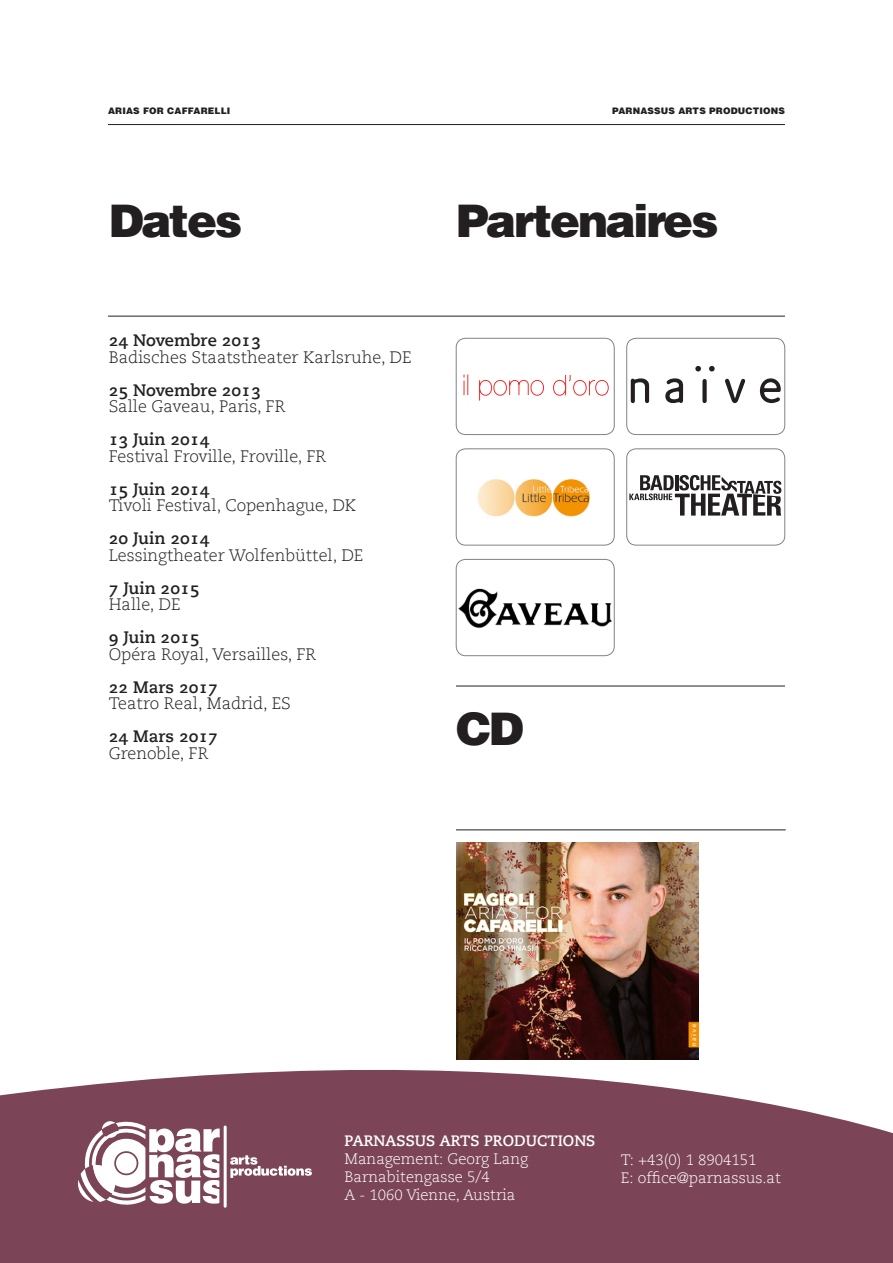
<style>
.page{position:relative;width:893px;height:1263px;background:#fff}
.page>*{position:absolute;margin:0;border:0;box-sizing:border-box;transform-origin:0 0}
.t1{font:900 45px "Helvetica";letter-spacing:-.05em;color:#231f20}
.t2{font:300 16.5px "PMN Caecilia";color:#231f20}
.t3{font:700 16.5px "PMN Caecilia";color:#231f20}
.t4{font:300 15px/18px "PMN Caecilia";color:#fff}
.t5{font:700 15px "PMN Caecilia";color:#fff}
.t6{font:900 9px "Helvetica";letter-spacing:.02em;color:#231f20}
</style>
<div class="page">
<div style="left:456px;top:338px;width:158px;height:97px;border:1px solid #808285;border-radius:9px"></div>
<svg style="left:464px;top:374px;width:145px;height:27px"></svg>
<div style="left:456px;top:449px;width:158px;height:96px;border:1px solid #808285;border-radius:9px"></div>
<img style="left:477px;top:479px;width:113px;height:38px">
<div style="left:626px;top:338px;width:159px;height:97px;border:1px solid #808285;border-radius:9px"></div>
<svg style="left:631px;top:378px;width:18px;height:25px"></svg>
<svg style="left:665px;top:378px;width:18px;height:25px"></svg>
<svg style="left:695px;top:366px;width:20px;height:37px"></svg>
<svg style="left:725px;top:379px;width:20px;height:24px"></svg>
<svg style="left:760px;top:378px;width:21px;height:25px"></svg>
<hr style="left:108px;top:124px;width:677px;height:1px;background:#231f20">
<hr style="left:108px;top:316px;width:677px;height:1px;background:#231f20">
<svg style="left:0;top:1059px;width:893px;height:204px;background:#8d5e6d"></svg>
<hr style="left:224px;top:1125px;width:3px;height:83px;background:#fff;border-radius:2px">
<svg style="left:230px;top:1155px;width:82px;height:23px"></svg>
<svg style="left:78px;top:1121px;width:142px;height:84px"></svg>
<img style="left:456px;top:843px;width:243px;height:216px">
<hr style="left:456px;top:686px;width:329px;height:1px;background:#231f20">
<hr style="left:456px;top:829px;width:330px;height:1px;background:#231f20">
<div style="left:456px;top:559px;width:158px;height:97px;border:1px solid #808285;border-radius:9px"></div>
<img style="left:459px;top:588px;width:153px;height:40px">
<div style="left:626px;top:449px;width:159px;height:96px;border:1px solid #808285;border-radius:9px"></div>
<svg style="left:629px;top:475px;width:152px;height:41px"></svg>
<p class="t6" style="left:108px;top:105px;width:124px">ARIAS FOR CAFFARELLI</p>
<p class="t6" style="left:612px;top:105px;width:174px">PARNASSUS ARTS PRODUCTIONS</p>
<h1 class="t1" style="left:109px;top:191px;width:135px">Dates</h1>
<p class="t3" style="left:109px;top:330px;width:154px">24 Novembre 2013</p>
<p class="t2" style="left:109px;top:347px;width:304px">Badisches Staatstheater Karlsruhe, DE</p>
<p class="t3" style="left:109px;top:380px;width:154px">25 Novembre 2013</p>
<p class="t2" style="left:109px;top:397px;width:178px">Salle Gaveau, Paris, FR</p>
<p class="t3" style="left:109px;top:429px;width:102px">13 Juin 2014</p>
<p class="t2" style="left:109px;top:446px;width:219px">Festival Froville, Froville, FR</p>
<p class="t3" style="left:109px;top:479px;width:102px">15 Juin 2014</p>
<p class="t2" style="left:109px;top:496px;width:249px">Tivoli Festival, Copenhague, DK</p>
<p class="t3" style="left:109px;top:528px;width:102px">20 Juin 2014</p>
<p class="t2" style="left:109px;top:545px;width:256px">Lessingtheater Wolfenbüttel, DE</p>
<p class="t3" style="left:109px;top:578px;width:92px">7 Juin 2015</p>
<p class="t2" style="left:109px;top:595px;width:73px">Halle, DE</p>
<p class="t3" style="left:109px;top:627px;width:92px">9 Juin 2015</p>
<p class="t2" style="left:109px;top:644px;width:209px">Opéra Royal, Versailles, FR</p>
<p class="t3" style="left:109px;top:677px;width:111px">22 Mars 2017</p>
<p class="t2" style="left:109px;top:694px;width:183px">Teatro Real, Madrid, ES</p>
<p class="t3" style="left:109px;top:726px;width:111px">24 Mars 2017</p>
<p class="t2" style="left:109px;top:743px;width:101px">Grenoble, FR</p>
<h1 class="t1" style="left:456px;top:191px;width:264px">Partenaires</h1>
<h1 class="t1" style="left:456px;top:699px;width:69px">CD</h1>
<p class="t5" style="left:344px;top:1132px;width:252px">PARNASSUS ARTS PRODUCTIONS</p>
<p class="t4" style="left:344px;top:1150px;width:185px">Management: Georg Lang<br>Barnabitengasse 5/4<br>A - 1060 Vienne, Austria</p>
<p class="t4" style="left:621px;top:1151px;width:162px">T: +43(0) 1 8904151<br>E: office@parnassus.at</p>
</div>
